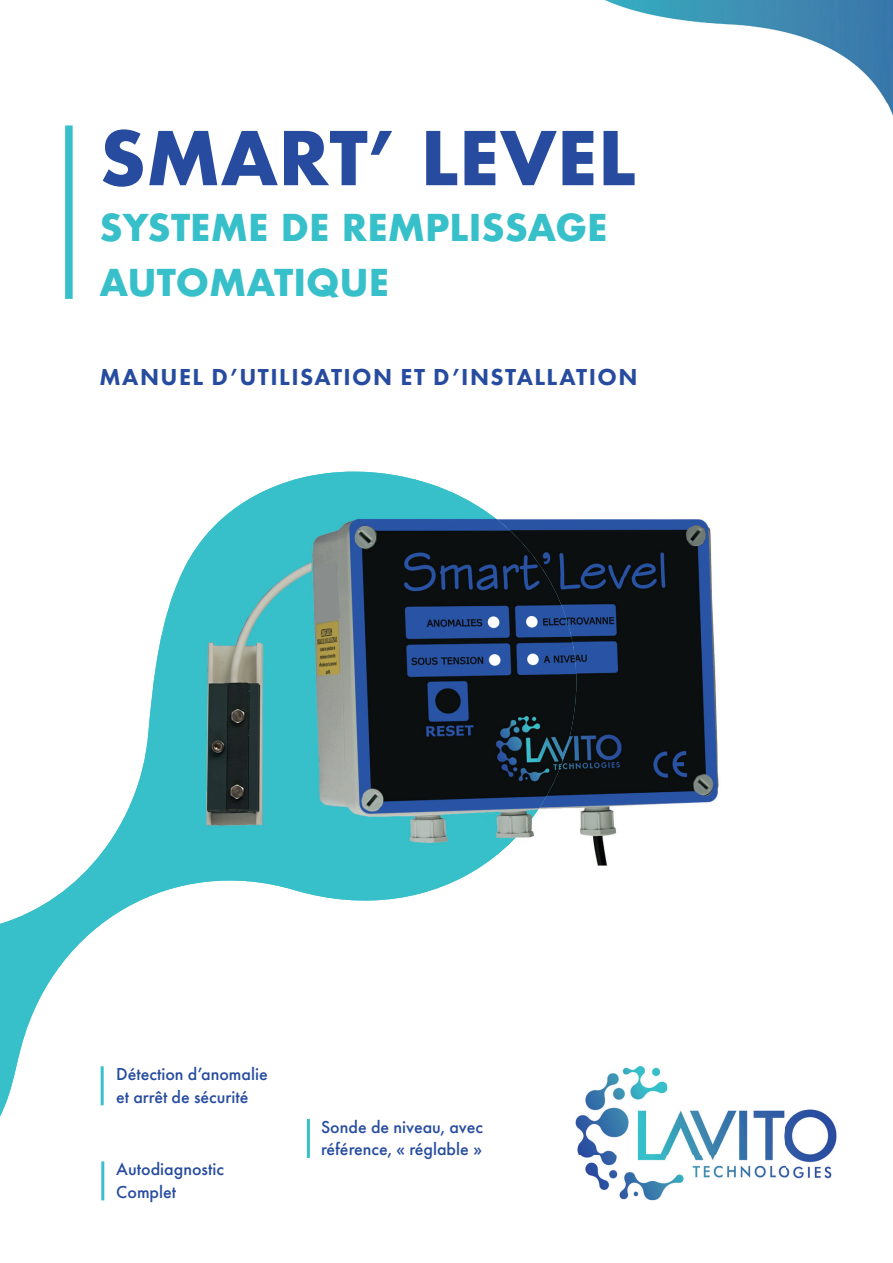
<style>
.page{position:relative;width:893px;height:1263px;background:#fff}
.page>*{position:absolute;margin:0;border:0;box-sizing:border-box;transform-origin:0 0}
.t1{font:700 72px "Futura";color:#274c9f}
.t2{font:700 36px/55.5px "Futura";color:#37c0ca}
.t3{font:800 24px "Futura PT";letter-spacing:.06em;color:#274c9f}
.t4{font:500 18px/22.5px "Futura PT";color:#274c9f}
</style>
<div class="page">
<svg style="left:583px;top:1066px;width:254px;height:135px"></svg>
<div style="left:65px;top:125px;width:8px;height:174px;background:#37c0ca"></div>
<img style="left:605px;top:0;width:288px;height:116px">
<img style="left:562px;top:130px;width:56px;height:25px">
<svg style="left:0;top:472px;width:583px;height:644px"></svg>
<hr style="left:101px;top:1066px;width:3px;height:39px;background:#37c0ca">
<hr style="left:101px;top:1161px;width:3px;height:39px;background:#37c0ca">
<hr style="left:307px;top:1119px;width:3px;height:39px;background:#37c0ca">
<img style="left:576px;top:479px;width:133px;height:48px">
<img style="left:576px;top:527px;width:136px;height:49px">
<img style="left:576px;top:576px;width:143px;height:294px">
<img style="left:173px;top:479px;width:403px;height:391px">
<h1 class="t1" style="left:99px;top:106px;width:538px">SMART’ LEVEL</h1>
<h2 class="t2" style="left:99px;top:199px;width:510px">SYSTEME DE REMPLISSAGE<br>AUTOMATIQUE</h2>
<h3 class="t3" style="left:100px;top:362px;width:539px">MANUEL D’UTILISATION ET D’INSTALLATION</h3>
<p class="t4" style="left:116px;top:1063px;width:153px">Détection d’anomalie et arrêt de sécurité</p>
<p class="t4" style="left:116px;top:1158px;width:109px">Autodiagnostic<br>Complet</p>
<p class="t4" style="left:321px;top:1115px;width:163px">Sonde de niveau, avec référence, « réglable »</p>
</div>
